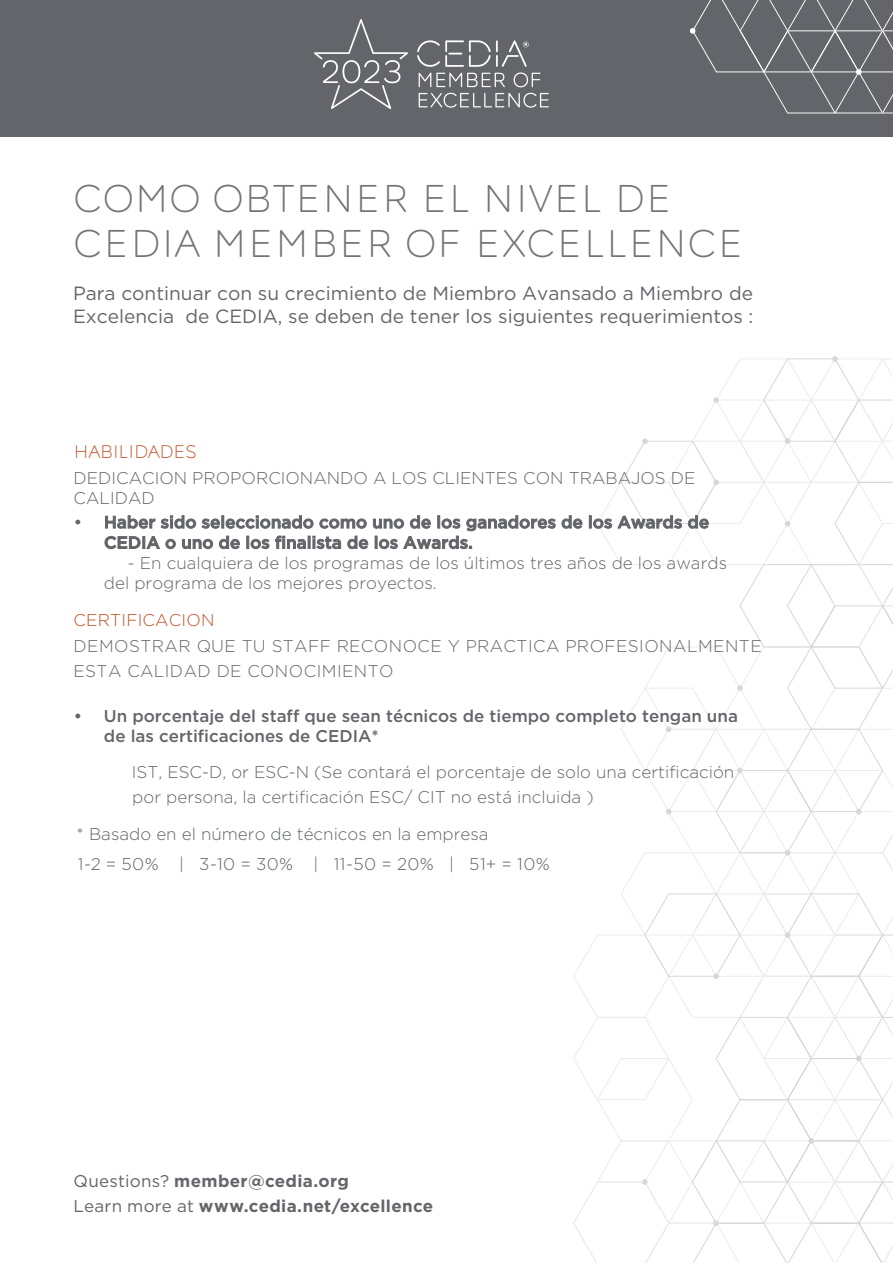
<style>
.page{position:relative;width:893px;height:1263px;background:#fff}
.page>*{position:absolute;margin:0;border:0;box-sizing:border-box;transform-origin:0 0}
.t1{font:36px/45.3px "CEDIA Solid";color:#727477}
.Body{font:19.05px/23px "Gotham";color:#63656a}
.Body-2{font:300 16.95px/26.2px "Gotham";color:#63656a}
.Body-3{font:500 16.95px/20.4px "Gotham";color:#63656a}
.Body-4{font:300 16.95px/25.5px "Gotham";letter-spacing:.025em;color:#63656a}
.Body-5{font:700 16.95px "Gotham";letter-spacing:.02em;color:#63656a}
.s1{font-family:"CEDIA Solid";font-weight:400;color:#c14f26}
.s2{color:#c14f26}
.s3{font-weight:400}
</style>
<div class="page">
<svg style="left:620px;top:356px;width:273px;height:166px"></svg>
<svg style="left:644px;top:564px;width:249px;height:698px"></svg>
<svg style="left:573px;top:1179px;width:239px;height:83px"></svg>
<div style="left:0;top:0;width:893px;height:137px;background:#63656a"></div>
<svg style="left:690px;top:0;width:203px;height:113px"></svg>
<img style="left:314px;top:19px;width:234px;height:90px">
<p class="t1" style="left:74px;top:177px;width:672px">COMO OBTENER EL NIVEL DE<br>CEDIA MEMBER OF EXCELLENCE</p>
<p class="Body" style="left:73px;top:281px;width:682px">Para continuar con su crecimiento de Miembro Avansado a Miembro de<br>Excelencia de CEDIA, se deben de tener los siguientes requerimientos :</p>
<p class="Body-2" style="left:74px;top:438px;width:623px"><span class="s1">HABILIDADES<br></span>DEDICACION PROPORCIONANDO A LOS CLIENTES CON TRABAJOS DE</p>
<p class="Body-2" style="left:74px;top:485px;width:83px">CALIDAD</p>
<p class="Body-3" style="left:104px;top:511px;width:606px;text-indent:-30px">• Haber sido seleccionado como uno de los ganadores de los Awards de<br>CEDIA o uno de los finalista de los Awards.</p>
<p class="Body-2" style="left:104px;top:552px;width:624px;line-height:20.4px;text-indent:24px">- En cualquiera de los programas de los últimos tres años de los awards del programa de los mejores proyectos.</p>
<p class="Body-4" style="left:73px;top:607px;width:689px"><span class="s2">CERTIFICACION<br></span>DEMOSTRAR QUE TU STAFF RECONOCE Y PRACTICA PROFESIONALMENTE<br>ESTA CALIDAD DE CONOCIMIENTO</p>
<p class="Body-3" style="left:104px;top:705px;width:635px;text-indent:-30px">• Un porcentaje del staff que sean técnicos de tiempo completo tengan una de las certificaciones de CEDIA*</p>
<p class="Body-2" style="left:132px;top:759px;width:604px;line-height:24.9px">IST, ESC-D, or ESC-N (Se contará el porcentaje de solo una certificación por persona, la certificación ESC/ CIT no está incluida )</p>
<p class="Body-2" style="left:77px;top:820px;width:413px">* Basado en el número de técnicos en la empresa</p>
<p class="Body-4" style="left:78px;top:851px;width:473px">1-2 = 50% | 3-10 = 30% | 11-50 = 20% | 51+ = 10%</p>
<p class="Body-5" style="left:73px;top:1169px;width:277px"><span class="s3">Questions?</span> member@cedia.org</p>
<p class="Body-5" style="left:73px;top:1194px;width:361px"><span class="s3">Learn more at</span> www.cedia.net/excellence</p>
</div>
